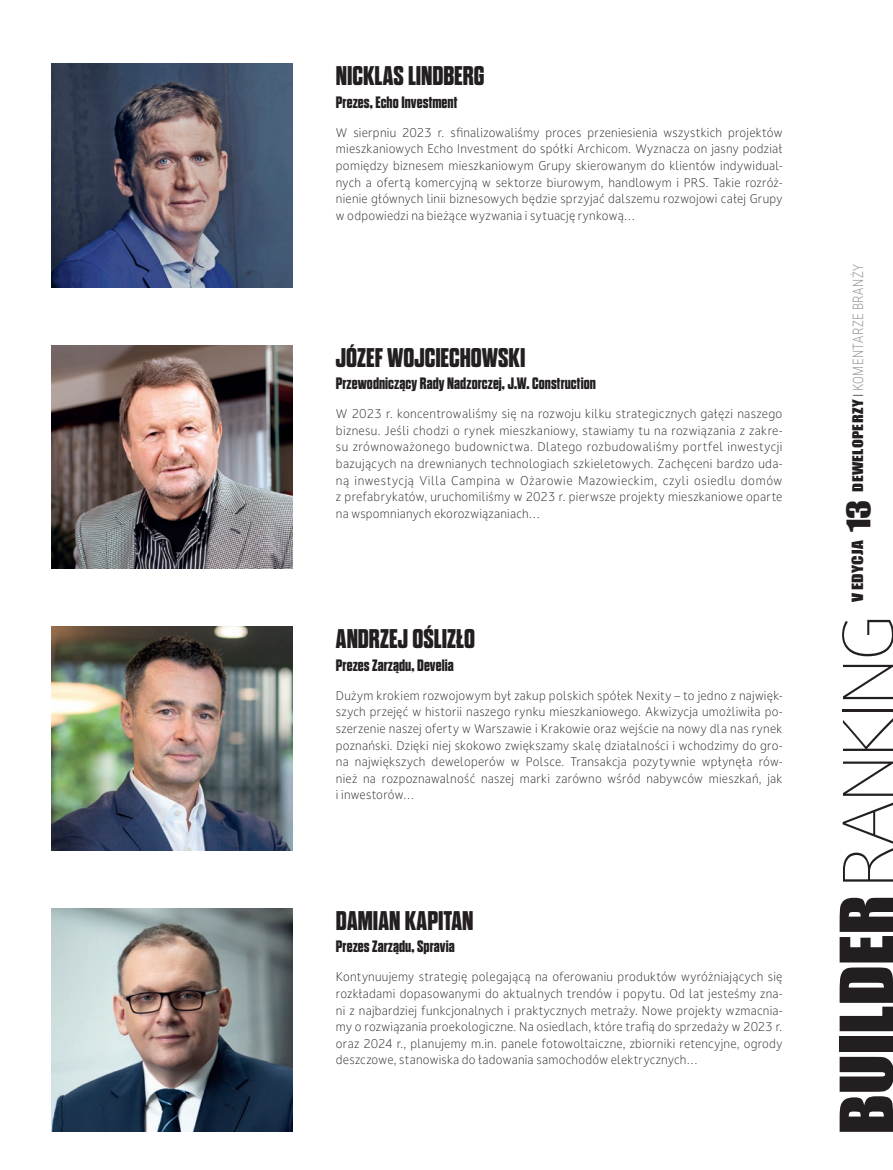
<style>
.page{position:relative;width:893px;height:1170px;background:#fff}
.page>*{position:absolute;margin:0;border:0;box-sizing:border-box;transform-origin:0 0}
.t1{font:67.5px "Impact";letter-spacing:-.01em;color:#231f20;scale:1.1 1}
.AUTOR_NAZWISKO_KOMEN{font:700 expanded 27px "Dharma Gothic E";color:#231f20;scale:1.05 1}
.AUTOR_STANOWISKO_KOM{font:700 expanded 16.5px "Dharma Gothic E";letter-spacing:.005em;color:#231f20;scale:1.05 1}
.t2{font:300 14.25px "Roboto";letter-spacing:.045em;color:#939598;scale:.8 1}
.t3{font:14.25px "Impact";letter-spacing:.02em;color:#231f20;scale:1.2 1}
.TEKST_KOMENTARZ_RANK{font:300 12px/16.5px "Darkmode On CC";letter-spacing:.02em;color:#231f20;text-align:justify;scale:.95 1}
.TEKST_KOMENTARZ_RANK-2{font:300 12px/16.5px "Darkmode On CC";letter-spacing:.02em;color:#231f20;text-align:justify;scale:.96 1}
.s1{font-family:"Impact";font-weight:400;font-size:13.5px;color:#231f20}
.s2{font-family:"Darkmode On CC";font-size:13.5px;color:#231f20}
.s3{font-size:30px}
.s4{font-family:"Darkmode On CC";font-weight:100}
</style>
<div class="page">
<img style="left:51px;top:345px;width:241px;height:223px">
<img style="left:51px;top:64px;width:241px;height:223px">
<img style="left:51px;top:908px;width:241px;height:223px">
<img style="left:51px;top:626px;width:241px;height:224px">
<p class="AUTOR_NAZWISKO_KOMEN" style="left:336px;top:62px;width:143px">NICKLAS LINDBERG</p>
<p class="AUTOR_STANOWISKO_KOM" style="left:336px;top:93px;width:117px">Prezes, Echo Investment</p>
<p class="TEKST_KOMENTARZ_RANK" style="left:336px;top:124px;width:471px">W sierpniu 2023 r. sfinalizowaliśmy proces przeniesienia wszystkich projektów mieszkaniowych Echo Investment do spółki Archicom. Wyznacza on jasny podział pomiędzy biznesem mieszkaniowym Grupy skierowanym do klientów indywidual&shy;nych a ofertą komercyjną w sektorze biurowym, handlowym i PRS. Takie rozróż&shy;nienie głównych linii biznesowych będzie sprzyjać dalszemu rozwojowi całej Grupy w odpowiedzi na bieżące wyzwania i sytuację rynkową…</p>
<p class="AUTOR_NAZWISKO_KOMEN" style="left:336px;top:343px;width:182px">JÓZEF WOJCIECHOWSKI</p>
<p class="AUTOR_STANOWISKO_KOM" style="left:336px;top:375px;width:249px">Przewodniczący Rady Nadzorczej, J.W. Construction</p>
<p class="TEKST_KOMENTARZ_RANK-2" style="left:336px;top:405px;width:467px">W 2023 r. koncentrowaliśmy się na rozwoju kilku strategicznych gałęzi naszego biznesu. Jeśli chodzi o rynek mieszkaniowy, stawiamy tu na rozwiązania z zakre&shy;su zrównoważonego budownictwa. Dlatego rozbudowaliśmy portfel inwestycji bazujących na drewnianych technologiach szkieletowych. Zachęceni bardzo uda&shy;ną inwestycją Villa Campina w Ożarowie Mazowieckim, czyli osiedlu domów z prefabrykatów, uruchomiliśmy w 2023 r. pierwsze projekty mieszkaniowe oparte na wspomnianych ekorozwiązaniach…</p>
<p class="AUTOR_NAZWISKO_KOMEN" style="left:336px;top:625px;width:134px">ANDRZEJ OŚLIZŁO</p>
<p class="AUTOR_STANOWISKO_KOM" style="left:336px;top:656px;width:114px">Prezes Zarządu, Develia</p>
<p class="TEKST_KOMENTARZ_RANK" style="left:336px;top:687px;width:471px">Dużym krokiem rozwojowym był zakup polskich spółek Nexity – to jedno z najwięk&shy;szych przejęć w historii naszego rynku mieszkaniowego. Akwizycja umożliwiła po&shy;szerzenie naszej oferty w Warszawie i Krakowie oraz wejście na nowy dla nas rynek poznański. Dzięki niej skokowo zwiększamy skalę działalności i wchodzimy do gro&shy;na największych deweloperów w Polsce. Transakcja pozytywnie wpłynęła rów&shy;nież na rozpoznawalność naszej marki zarówno wśród nabywców mieszkań, jak i inwestorów…</p>
<p class="AUTOR_NAZWISKO_KOMEN" style="left:336px;top:906px;width:133px">DAMIAN KAPITAN</p>
<p class="AUTOR_STANOWISKO_KOM" style="left:336px;top:937px;width:115px">Prezes Zarządu, Spravia</p>
<p class="TEKST_KOMENTARZ_RANK" style="left:336px;top:968px;width:471px">Kontynuujemy strategię polegającą na oferowaniu produktów wyróżniających się rozkładami dopasowanymi do aktualnych trendów i popytu. Od lat jesteśmy zna&shy;ni z najbardziej funkcjonalnych i praktycznych metraży. Nowe projekty wzmacnia&shy;my o rozwiązania proekologiczne. Na osiedlach, które trafią do sprzedaży w 2023 r. oraz 2024 r., planujemy m.in. panele fotowoltaiczne, zbiorniki retencyjne, ogrody deszczowe, stanowiska do ładowania samochodów elektrycznych…</p>
<p class="t2" style="left:848px;top:491px;width:286px;rotate:-90deg"><span class="s1">DEWELOPERZY</span><span class="s2">I</span> KOMENTARZE BRANŻY</p>
<p class="t3" style="left:846px;top:602px;width:87px;rotate:-90deg">V EDYCJA <span class="s3">13</span></p>
<p class="t1" style="left:814px;top:1134px;width:474px;rotate:-90deg">BUILDER<span class="s4">RANKING</span></p>
</div>
